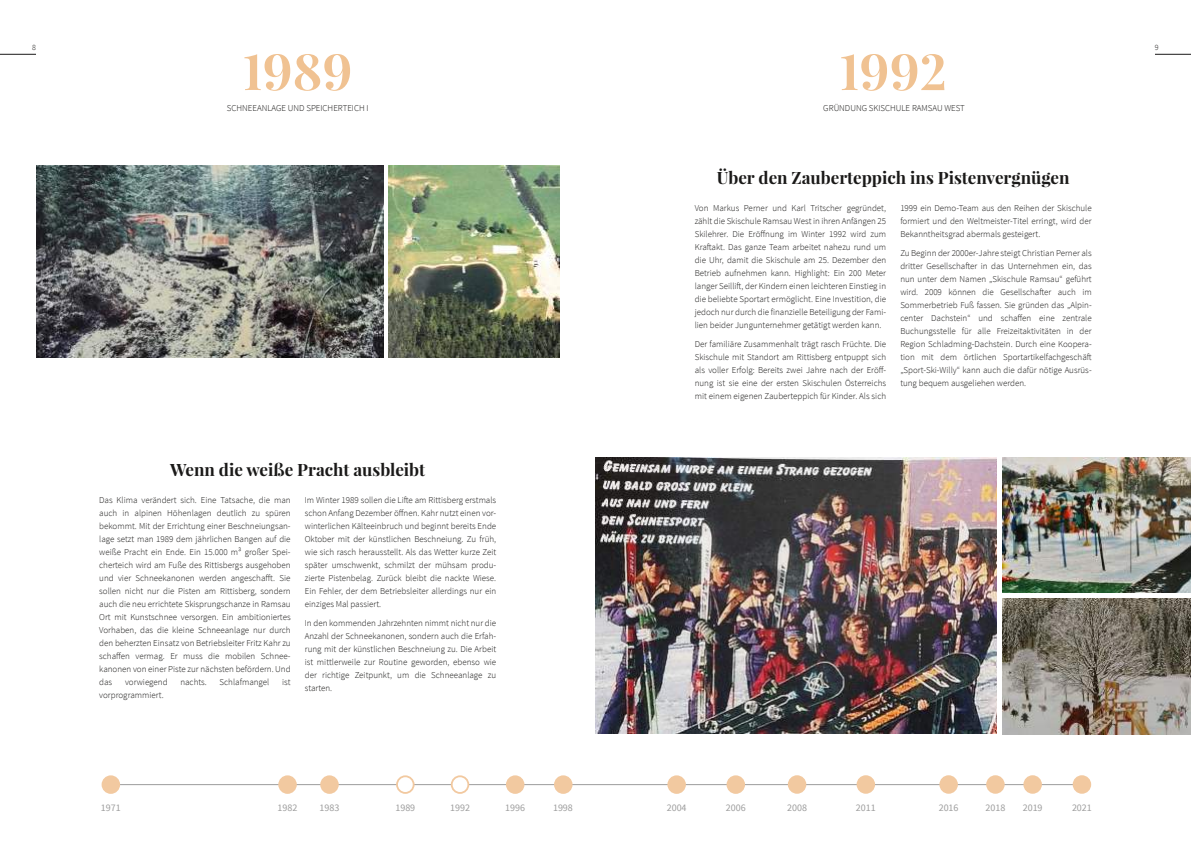
<style>
.page{position:relative;width:1191px;height:842px;background:#fff}
.page>*{position:absolute;margin:0;border:0;box-sizing:border-box;transform-origin:0 0}
.t1{font:700 50px "Playfair Display";color:#f0c292}
.t2{font:700 17px "Playfair Display";color:#1a1918}
.t3{font:10px "Source Sans Pro";color:#9c9c9c}
.t4{font:300 9px/13px "Source Sans Pro";color:#1a1918;text-align:justify}
.t5{font:300 8px "Source Sans Pro";color:#1a1918}
</style>
<div class="page">
<img style="left:1003px;top:458px;width:188px;height:135px">
<img style="left:1003px;top:599px;width:188px;height:135px">
<img style="left:595px;top:458px;width:401px;height:276px">
<img style="left:389px;top:165px;width:170px;height:193px">
<img style="left:36px;top:165px;width:347px;height:193px">
<hr style="left:104px;top:784px;width:978px;height:1px;background:#9c9c9c">
<div style="left:102px;top:775px;width:18px;height:19px;background:#f2c9a0;border-radius:50%"></div>
<div style="left:278px;top:775px;width:19px;height:19px;background:#f2c9a0;border-radius:50%"></div>
<div style="left:320px;top:775px;width:19px;height:19px;background:#f2c9a0;border-radius:50%"></div>
<svg style="left:396px;top:775px;width:18px;height:19px"></svg>
<svg style="left:451px;top:775px;width:18px;height:19px"></svg>
<div style="left:506px;top:775px;width:18px;height:19px;background:#f2c9a0;border-radius:50%"></div>
<div style="left:554px;top:775px;width:18px;height:19px;background:#f2c9a0;border-radius:50%"></div>
<div style="left:667px;top:775px;width:19px;height:19px;background:#f2c9a0;border-radius:50%"></div>
<div style="left:726px;top:775px;width:19px;height:19px;background:#f2c9a0;border-radius:50%"></div>
<div style="left:398px;top:777px;width:15px;height:15px;background:#fff;border-radius:50%"></div>
<div style="left:452px;top:777px;width:15px;height:15px;background:#fff;border-radius:50%"></div>
<div style="left:856px;top:775px;width:19px;height:19px;background:#f2c9a0;border-radius:50%"></div>
<div style="left:939px;top:775px;width:19px;height:19px;background:#f2c9a0;border-radius:50%"></div>
<div style="left:986px;top:775px;width:18px;height:19px;background:#f2c9a0;border-radius:50%"></div>
<div style="left:1023px;top:775px;width:19px;height:19px;background:#f2c9a0;border-radius:50%"></div>
<div style="left:1072px;top:775px;width:19px;height:19px;background:#f2c9a0;border-radius:50%"></div>
<div style="left:788px;top:775px;width:18px;height:19px;background:#f2c9a0;border-radius:50%"></div>
<hr style="left:0;top:54px;width:36px;height:1px;background:#1a1918">
<hr style="left:1155px;top:54px;width:36px;height:1px;background:#1a1918">
<p class="t5" style="left:32px;top:43px;width:5px">8</p>
<p class="t5" style="left:1155px;top:43px;width:5px">9</p>
<h1 class="t1" style="left:243px;top:40px;width:111px">1989</h1>
<p class="t4" style="left:227px;top:101px;width:143px">SCHNEEANLAGE UND SPEICHERTEICH I</p>
<h2 class="t2" style="left:170px;top:459px;width:256px">Wenn die weiße Pracht ausbleibt</h2>
<p class="t4" style="left:99px;top:494px;width:193px">Das Klima verändert sich. Eine Tatsache, die man auch in alpinen Höhenlagen deutlich zu spüren bekommt. Mit der Errichtung einer Beschneiungsan&shy;lage setzt man 1989 dem jährlichen Bangen auf die weiße Pracht ein Ende. Ein 15.000 m³ großer Spei&shy;cherteich wird am Fuße des Rittisbergs ausgehoben und vier Schneekanonen werden angeschafft. Sie sollen nicht nur die Pisten am Rittisberg, sondern auch die neu errichtete Skisprungschanze in Ramsau Ort mit Kunstschnee versorgen. Ein ambitioniertes Vorhaben, das die kleine Schneeanlage nur durch den beherzten Einsatz von Betriebsleiter Fritz Kahr zu schaffen vermag. Er muss die mobilen Schnee&shy;kanonen von einer Piste zur nächsten befördern. Und das</p>
<p class="t4" style="left:305px;top:494px;width:193px">Im Winter 1989 sollen die Lifte am Rittisberg erstmals schon Anfang Dezember öffnen. Kahr nutzt einen vor&shy;winterlichen Kälteeinbruch und beginnt bereits Ende Oktober mit der künstlichen Beschneiung. Zu früh, wie sich rasch herausstellt. Als das Wetter kurze Zeit später umschwenkt, schmilzt der mühsam produ&shy;zierte Pistenbelag. Zurück bleibt die nackte Wiese.<br>Ein Fehler, der dem Betriebsleiter allerdings nur ein einziges Mal passiert.</p>
<p class="t4" style="left:305px;top:616px;width:193px">In den kommenden Jahrzehnten nimmt nicht nur die Anzahl der Schneekanonen, sondern auch die Erfah&shy;rung mit der künstlichen Beschneiung zu. Die Arbeit ist mittlerweile zur Routine geworden, ebenso wie der richtige Zeitpunkt, um die Schneeanlage zu starten.</p>
<p class="t4" style="left:125px;top:676px;width:44px">vorwiegend</p>
<p class="t4" style="left:180px;top:676px;width:28px">nachts.</p>
<p class="t4" style="left:220px;top:676px;width:51px">Schlafmangel</p>
<p class="t4" style="left:282px;top:676px;width:10px">ist</p>
<p class="t4" style="left:99px;top:689px;width:66px">vorprogrammiert.</p>
<h1 class="t1" style="left:839px;top:40px;width:109px">1992</h1>
<p class="t4" style="left:823px;top:101px;width:143px">GRÜNDUNG SKISCHULE RAMSAU WEST</p>
<h2 class="t2" style="left:717px;top:167px;width:354px">Über den Zauberteppich ins Pistenvergnügen</h2>
<p class="t4" style="left:694px;top:201px;width:193px">Von Markus Perner und Karl Tritscher gegründet, zählt die Skischule Ramsau West in ihren Anfängen 25<br>Skilehrer. Die Eröffnung im Winter 1992 wird zum Kraftakt. Das ganze Team arbeitet nahezu rund um die Uhr, damit die Skischule am 25. Dezember den Betrieb aufnehmen kann. Highlight: Ein 200 Meter langer Seillift, der Kindern einen leichteren Einstieg in die beliebte Sportart ermöglicht. Eine Investition, die jedoch nur durch die finanzielle Beteiligung der Fami&shy;lien beider Jungunternehmer getätigt werden kann.</p>
<p class="t4" style="left:694px;top:337px;width:193px">Der familiäre Zusammenhalt trägt rasch Früchte. Die Skischule mit Standort am Rittisberg entpuppt sich als voller Erfolg: Bereits zwei Jahre nach der Eröff&shy;nung ist sie eine der ersten Skischulen Österreichs mit einem eigenen Zauberteppich für Kinder. Als sich</p>
<p class="t4" style="left:900px;top:201px;width:193px">1999 ein Demo-Team aus den Reihen der Skischule formiert und den Weltmeister-Titel erringt, wird der Bekanntheitsgrad abermals gesteigert.</p>
<p class="t4" style="left:900px;top:246px;width:193px">Zu Beginn der 2000er-Jahre steigt Christian Perner als dritter Gesellschafter in das Unternehmen ein, das nun unter dem Namen „Skischule Ramsau“ geführt wird. 2009 können die Gesellschafter auch im Sommerbetrieb Fuß fassen. Sie gründen das „Alpin&shy;center Dachstein“ und schaffen eine zentrale Buchungsstelle für alle Freizeitaktivitäten in der Region Schladming-Dachstein. Durch eine Koopera&shy;tion mit dem örtlichen Sportartikelfachgeschäft „Sport-Ski-Willy“ kann auch die dafür nötige Ausrüs&shy;tung bequem ausgeliehen werden.</p>
<p class="t3" style="left:101px;top:801px;width:21px">1971</p>
<p class="t3" style="left:277px;top:801px;width:21px">1982</p>
<p class="t3" style="left:319px;top:801px;width:21px">1983</p>
<p class="t3" style="left:395px;top:801px;width:21px">1989</p>
<p class="t3" style="left:450px;top:801px;width:21px">1992</p>
<p class="t3" style="left:505px;top:801px;width:21px">1996</p>
<p class="t3" style="left:553px;top:801px;width:21px">1998</p>
<p class="t3" style="left:666px;top:801px;width:21px">2004</p>
<p class="t3" style="left:726px;top:801px;width:21px">2006</p>
<p class="t3" style="left:787px;top:801px;width:21px">2008</p>
<p class="t3" style="left:856px;top:801px;width:21px">2011</p>
<p class="t3" style="left:938px;top:801px;width:21px">2016</p>
<p class="t3" style="left:985px;top:801px;width:21px">2018</p>
<p class="t3" style="left:1022px;top:801px;width:21px">2019</p>
<p class="t3" style="left:1072px;top:801px;width:21px">2021</p>
</div>
